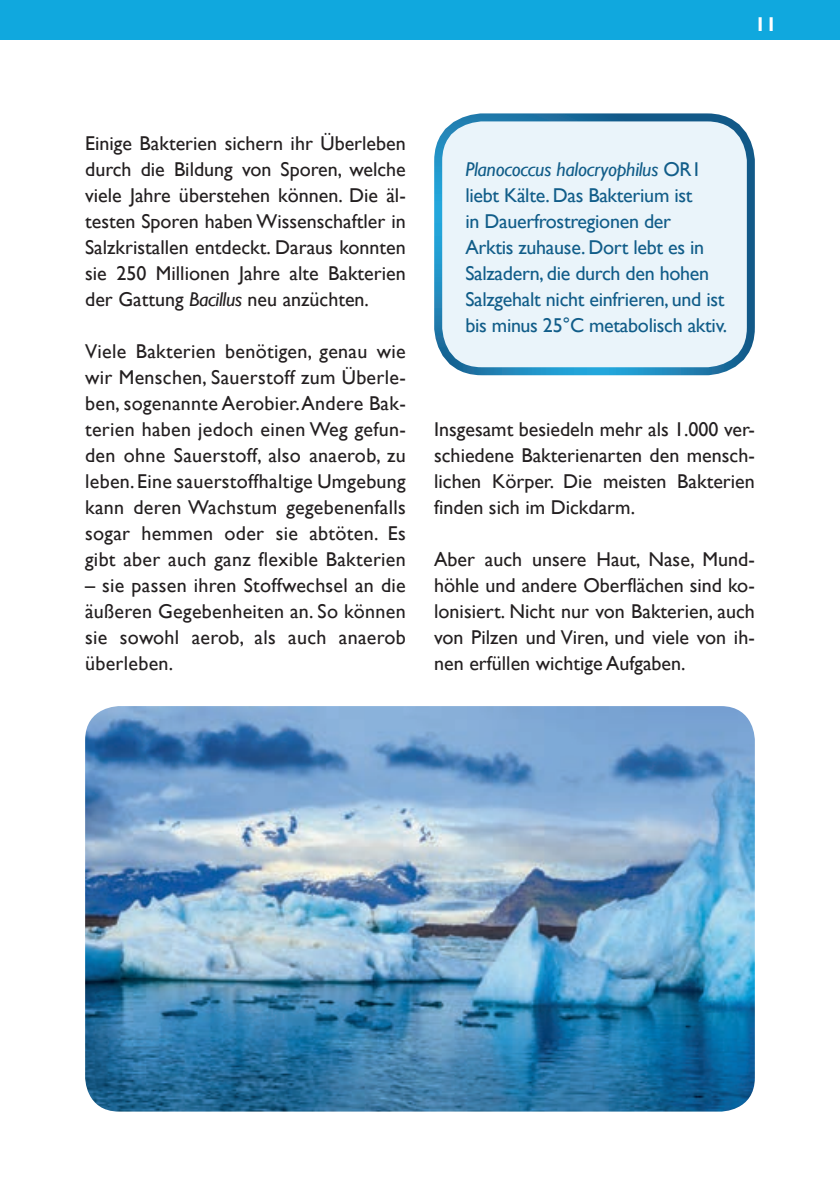
<style>
.page{position:relative;width:840px;height:1191px;background:#fff}
.page>*{position:absolute;margin:0;border:0;box-sizing:border-box;transform-origin:0 0}
.t1{font:20px/26px "Gill Sans";color:#231f20;text-align:justify}
.t2{font:20px/26px "Gill Sans";letter-spacing:-.015em;color:#115d89}
.t3{font:700 20px "Gill Sans";color:#fff}
.s1{font-style:italic}
</style>
<div class="page">
<div style="left:0;top:0;width:839px;height:40px;background:#10a8de"></div>
<img style="left:85px;top:706px;width:669px;height:405px">
<div style="left:438px;top:117px;width:312px;height:254px;background:#eaf4fa;border-radius:44px"></div>
<div style="left:434px;top:113px;width:320px;height:262px;border:8px solid #fff;border-radius:44px"></div>
<p class="t3" style="left:754px;top:12px;width:24px">11</p>
<p class="t1" style="left:85px;top:131px;width:322px">Einige Bakterien sichern ihr Überleben durch die Bildung von Sporen, welche viele Jahre überstehen können. Die äl&shy;testen Sporen haben Wissenschaftler in Salzkristallen entdeckt. Daraus konnten sie 250 Millionen Jahre alte Bakterien der Gattung <span class="s1">Bacillus</span> neu anzüchten.</p>
<p class="t1" style="left:85px;top:339px;width:322px">Viele Bakterien benötigen, genau wie wir Menschen, Sauerstoff zum Überle&shy;ben, sogenannte Aerobier. Andere Bak&shy;terien haben jedoch einen Weg gefun&shy;den ohne Sauerstoff, also anaerob, zu leben. Eine sauerstoffhaltige Umgebung kann deren Wachstum gegebenenfalls sogar hemmen oder sie abtöten. Es gibt aber auch ganz flexible Bakterien</p>
<p class="t1" style="left:85px;top:573px;width:322px">– sie passen ihren Stoffwechsel an die äußeren Gegebenheiten an. So können sie sowohl aerob, als auch anaerob überleben.</p>
<p class="t2" style="left:465px;top:157px;width:263px"><span class="s1">Planococcus halocryophilus</span> OR1 liebt Kälte. Das Bakterium ist<br>in Dauerfrostregionen der<br>Arktis zuhause. Dort lebt es in<br>Salzadern, die durch den hohen<br>Salzgehalt nicht einfrieren, und ist bis minus 25°C metabolisch aktiv.</p>
<p class="t1" style="left:434px;top:417px;width:322px">Insgesamt besiedeln mehr als 1.000 ver&shy;schiedene Bakterienarten den mensch&shy;lichen Körper. Die meisten Bakterien finden sich im Dickdarm.</p>
<p class="t1" style="left:434px;top:547px;width:322px">Aber auch unsere Haut, Nase, Mund&shy;höhle und andere Oberflächen sind ko&shy;lonisiert. Nicht nur von Bakterien, auch von Pilzen und Viren, und viele von ih&shy;nen erfüllen wichtige Aufgaben.</p>
</div>
